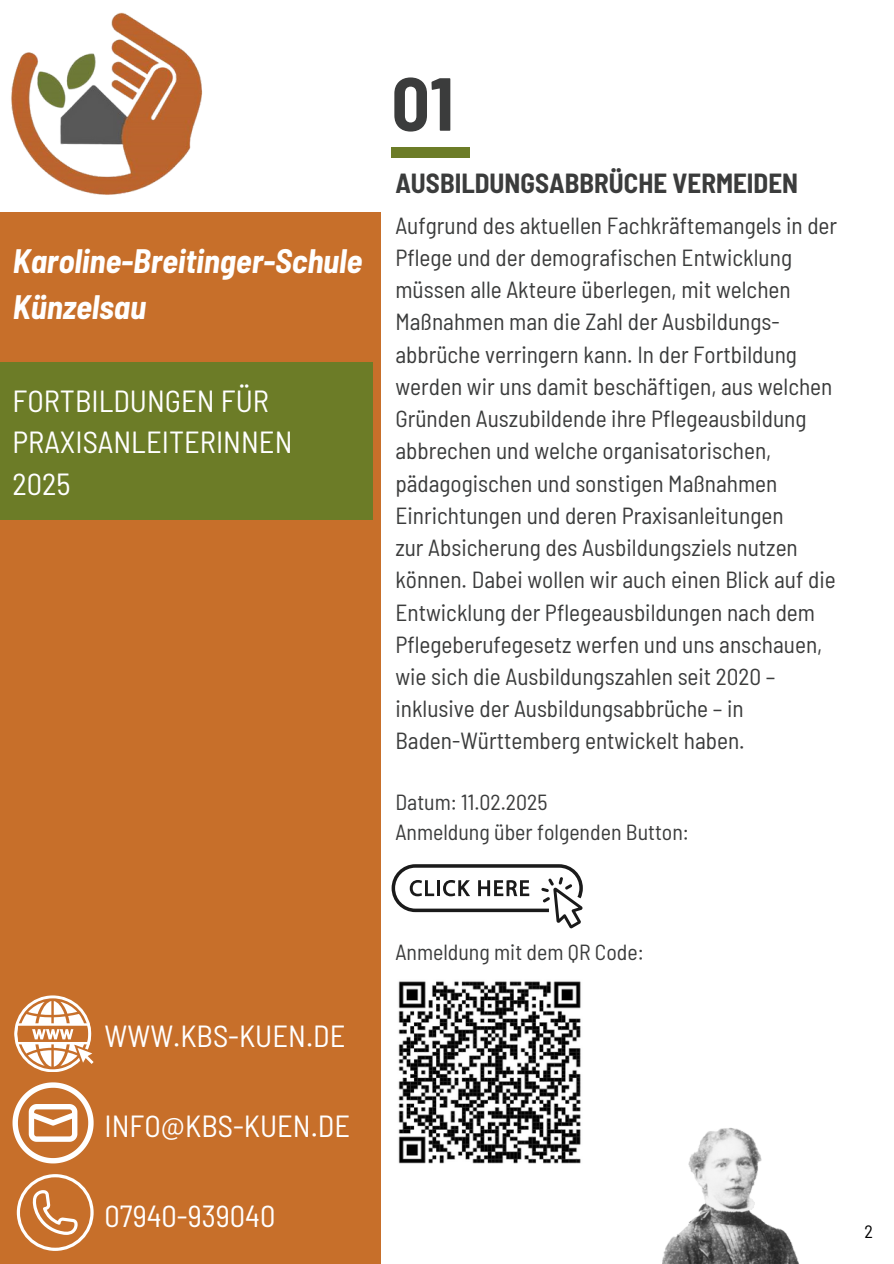
<style>
.page{position:relative;width:894px;height:1264px;background:#fff}
.page>*{position:absolute;margin:0;border:0;box-sizing:border-box;transform-origin:0 0}
.t1{font:700 semi-condensed 75px "Barlow";color:#3b3c3c}
.t2{font:italic 700 semi-condensed 33.15px/46.2px "Barlow";color:#fff}
.t3{font:semi-condensed 30.45px/41.8px "Barlow";color:#fff}
.t4{font:700 semi-condensed 27px "Barlow";color:#3b3c3c}
.t5{font:semi-condensed 23.25px/32.2px "Barlow";color:#3b3c3c}
.t6{font:semi-condensed 21.9px "Barlow";color:#3b3c3c}
.t7{font:semi-condensed 18px "Barlow";color:#000}
</style>
<div class="page">
<div style="left:0;top:212px;width:380px;height:1051px;background:#c76f2a"></div>
<div style="left:391px;top:147px;width:78px;height:10px;background:#6c7c27"></div>
<div style="left:0;top:362px;width:372px;height:158px;background:#6c7c27"></div>
<svg style="left:17px;top:1174px;width:76px;height:76px"></svg>
<svg style="left:14px;top:995px;width:79px;height:76px"></svg>
<img style="left:662px;top:1128px;width:137px;height:135px">
<svg style="left:13px;top:1082px;width:81px;height:81px"></svg>
<svg style="left:391px;top:864px;width:191px;height:64px"></svg>
<img style="left:11px;top:12px;width:192px;height:183px">
<img style="left:398px;top:981px;width:183px;height:182px">
<p class="t2" style="left:13px;top:237px;width:351px">Karoline-Breitinger-Schule<br>Künzelsau</p>
<p class="t3" style="left:13px;top:378px;width:281px">FORTBILDUNGEN FÜR<br>PRAXISANLEITERINNEN<br>2025</p>
<p class="t1" style="left:391px;top:56px;width:64px">01</p>
<p class="t4" style="left:395px;top:166px;width:404px">AUSBILDUNGSABBRÜCHE VERMEIDEN</p>
<p class="t5" style="left:395px;top:208px;width:443px">Aufgrund des aktuellen Fachkräftemangels in der<br>Pflege und der demografischen Entwicklung</p>
<h3 class="t5" style="left:395px;top:273px;width:438px">müssen alle Akteure überlegen, mit welchen Maßnahmen man die Zahl der Ausbildungs&shy;abbrüche verringern kann. In der Fortbildung werden wir uns damit beschäftigen, aus welchen Gründen Auszubildende ihre Pflegeausbildung abbrechen und welche organisatorischen, pädagogischen und sonstigen Maßnahmen Einrichtungen und deren Praxisanleitungen</h3>
<h1 class="t5" style="left:395px;top:530px;width:441px">zur Absicherung des Ausbildungsziels nutzen können. Dabei wollen wir auch einen Blick auf die Entwicklung der Pflegeausbildungen nach dem Pflegeberufegesetz werfen und uns anschauen, wie sich die Ausbildungszahlen seit 2020 – inklusive der Ausbildungsabbrüche – in</h1>
<p class="t5" style="left:395px;top:724px;width:351px">Baden-Württemberg entwickelt haben.</p>
<p class="t6" style="left:395px;top:787px;width:153px">Datum: 11.02.2025</p>
<p class="t6" style="left:395px;top:817px;width:295px">Anmeldung über folgenden Button:</p>
<p class="t3" style="left:105px;top:1013px;width:242px">WWW.KBS-KUEN.DE</p>
<p class="t3" style="left:105px;top:1103px;width:247px">INFO@KBS-KUEN.DE</p>
<p class="t3" style="left:105px;top:1193px;width:172px">07940-939040</p>
<h1 class="t6" style="left:395px;top:938px;width:250px">Anmeldung mit dem QR Code:</h1>
<p class="t7" style="left:864px;top:1220px;width:10px">2</p>
</div>
